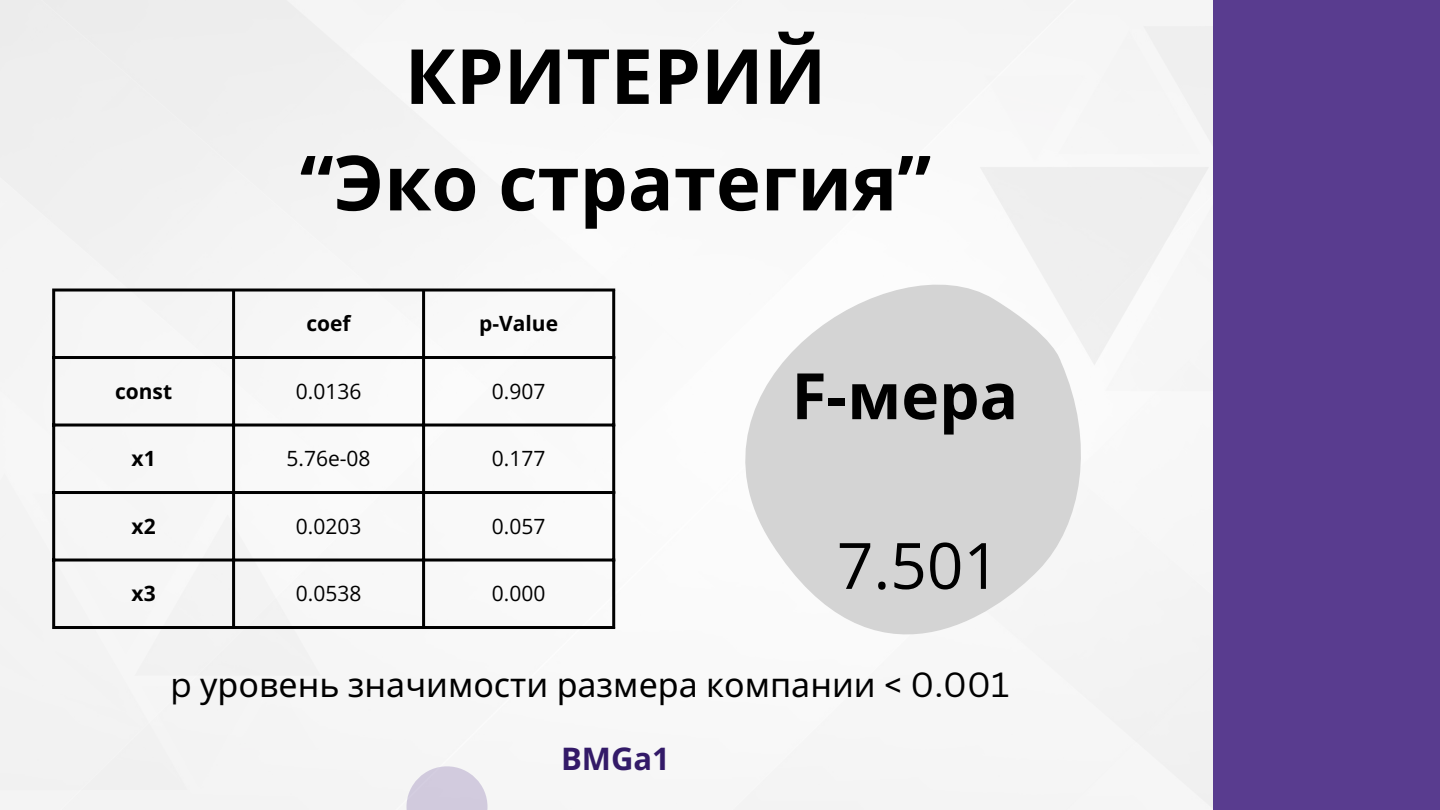
<style>
.page{position:relative;width:1440px;height:810px;background:#fff}
.page>*{position:absolute;margin:0;border:0;box-sizing:border-box;transform-origin:0 0}
.t1{font:700 76.2px/106.5px "Open Sans";color:#000;text-align:center}
.t2{font:700 64px "Open Sans";color:#000}
.t3{font:64px "Open Sans";color:#000}
.t4{font:34px "Noto Sans";color:#000}
.t5{font:700 31px "Open Sans";color:#331a68}
.t6{font:21px "Open Sans";color:#000}
.t7{font:700 21px "Open Sans";color:#000}
.s1{font-family:"Canva Sans"}
</style>
<div class="page">
<div style="left:0;top:0;width:1213px;height:810px;background:#f6f6f6"></div>
<div style="left:1213px;top:0;width:227px;height:810px;background:#593c8f"></div>
<svg style="left:743px;top:278px;width:342px;height:362px;fill:#d4d4d4"></svg>
<svg style="left:406px;top:766px;width:82px;height:44px;fill:#d2cbde"></svg>
<hr style="left:52px;top:292px;width:3px;height:334px;background:#000">
<hr style="left:232px;top:292px;width:3px;height:334px;background:#000">
<hr style="left:422px;top:292px;width:3px;height:334px;background:#000">
<hr style="left:612px;top:292px;width:3px;height:334px;background:#000">
<hr style="left:52px;top:289px;width:563px;height:3px;background:#000">
<hr style="left:52px;top:356px;width:563px;height:3px;background:#000">
<hr style="left:52px;top:424px;width:563px;height:3px;background:#000">
<hr style="left:52px;top:491px;width:563px;height:3px;background:#000">
<hr style="left:52px;top:559px;width:563px;height:3px;background:#000">
<hr style="left:52px;top:626px;width:563px;height:3px;background:#000">
<p class="t1" style="left:300px;top:21px;width:633px">КРИТЕРИЙ<br>“Эко стратегия”</p>
<h1 class="t7" style="left:306px;top:309px;width:46px">coef</h1>
<p class="t7" style="left:479px;top:309px;width:80px">p-Value</p>
<p class="t7" style="left:115px;top:376px;width:59px">const</p>
<p class="t6" style="left:296px;top:376px;width:67px">0.0136</p>
<p class="t6" style="left:492px;top:376px;width:55px">0.907</p>
<p class="t7" style="left:132px;top:444px;width:26px">x1</p>
<p class="t6" style="left:287px;top:444px;width:86px">5.76e-08</p>
<p class="t6" style="left:492px;top:444px;width:55px">0.177</p>
<p class="t7" style="left:132px;top:511px;width:26px">x2</p>
<p class="t6" style="left:296px;top:511px;width:67px">0.0203</p>
<p class="t6" style="left:492px;top:511px;width:55px">0.057</p>
<p class="t7" style="left:132px;top:579px;width:26px">x3</p>
<p class="t6" style="left:296px;top:579px;width:67px">0.0538</p>
<p class="t6" style="left:492px;top:579px;width:55px">0.000</p>
<h2 class="t2" style="left:792px;top:351px;width:228px">F-мера</h2>
<h3 class="t3" style="left:837px;top:521px;width:165px">7.501</h3>
<p class="t4" style="left:170px;top:661px;width:841px"><span class="s1">p</span> уровень значимости размера компании <span class="s1">&lt; 0.001</span></p>
<p class="t5" style="left:561px;top:737px;width:110px">BMGa1</p>
</div>
